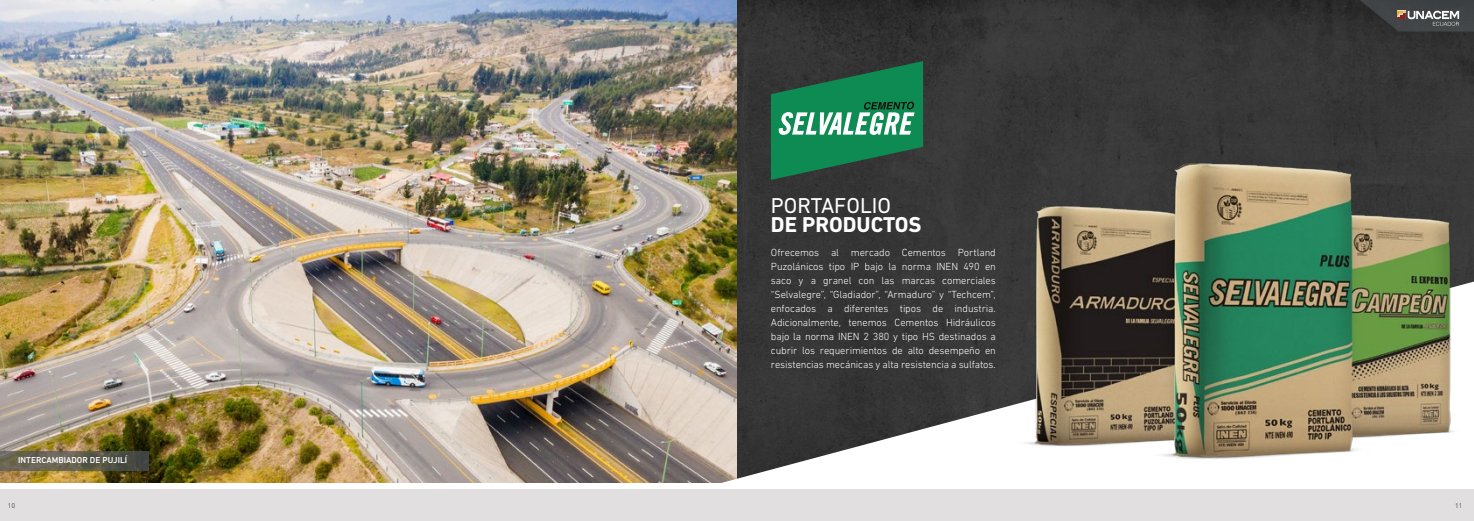
<style>
.page{position:relative;width:1474px;height:521px;background:#fff}
.page>*{position:absolute;margin:0;border:0;box-sizing:border-box;transform-origin:0 0}
.t1{font:700 21.88px "DIN Next LT Pro";color:#fff}
.t2{font:21.88px "DIN Next LT Pro";color:#fff}
.t3{font:300 10.5px/14px "DIN Next LT Pro";letter-spacing:-.01em;color:#fff;text-align:justify}
.t4{font:500 8.75px "DIN Next LT Pro";color:#fff}
.t5{font:7px "DIN Next LT Pro";color:#605d60}
</style>
<div class="page">
<div style="left:737px;top:0;width:736px;height:282px;background:#363636"></div>
<svg style="left:771px;top:61px;width:152px;height:119px"></svg>
<img style="left:0;top:0;width:737px;height:482px">
<svg style="left:722px;top:282px;width:278px;height:201px;fill:#373737"></svg>
<img style="left:1000px;top:134px;width:473px;height:325px">
<svg style="left:0;top:451px;width:149px;height:20px"></svg>
<div style="left:737px;top:489px;width:736px;height:32px;background:#e1dfe0"></div>
<svg style="left:1343px;top:0;width:130px;height:32px"></svg>
<div style="left:0;top:489px;width:735px;height:32px;background:#e1dfe0"></div>
<p class="t4" style="left:18px;top:455px;width:111px">INTERCAMBIADOR DE PUJILÍ</p>
<h1 class="t2" style="left:771px;top:193px;width:121px">PORTAFOLIO</h1>
<h1 class="t1" style="left:771px;top:212px;width:152px">DE PRODUCTOS</h1>
<p class="t3" style="left:771px;top:245px;width:226px">Ofrecemos al mercado Cementos Portland Puzolánicos tipo IP bajo la norma INEN 490 en saco y a granel con las marcas comerciales “Selvalegre”, “Gladiador”, “Armaduro” y “Techcem”, enfocados a diferentes tipos de industria.<br>Adicionalmente, tenemos Cementos Hidráulicos bajo la norma INEN 2 380 y tipo HS destinados a cubrir los requerimientos de alto desempeño en resistencias mecánicas y alta resistencia a sulfatos.</p>
<p class="t5" style="left:8px;top:502px;width:9px">10</p>
<p class="t5" style="left:1455px;top:502px;width:9px">11</p>
</div>
